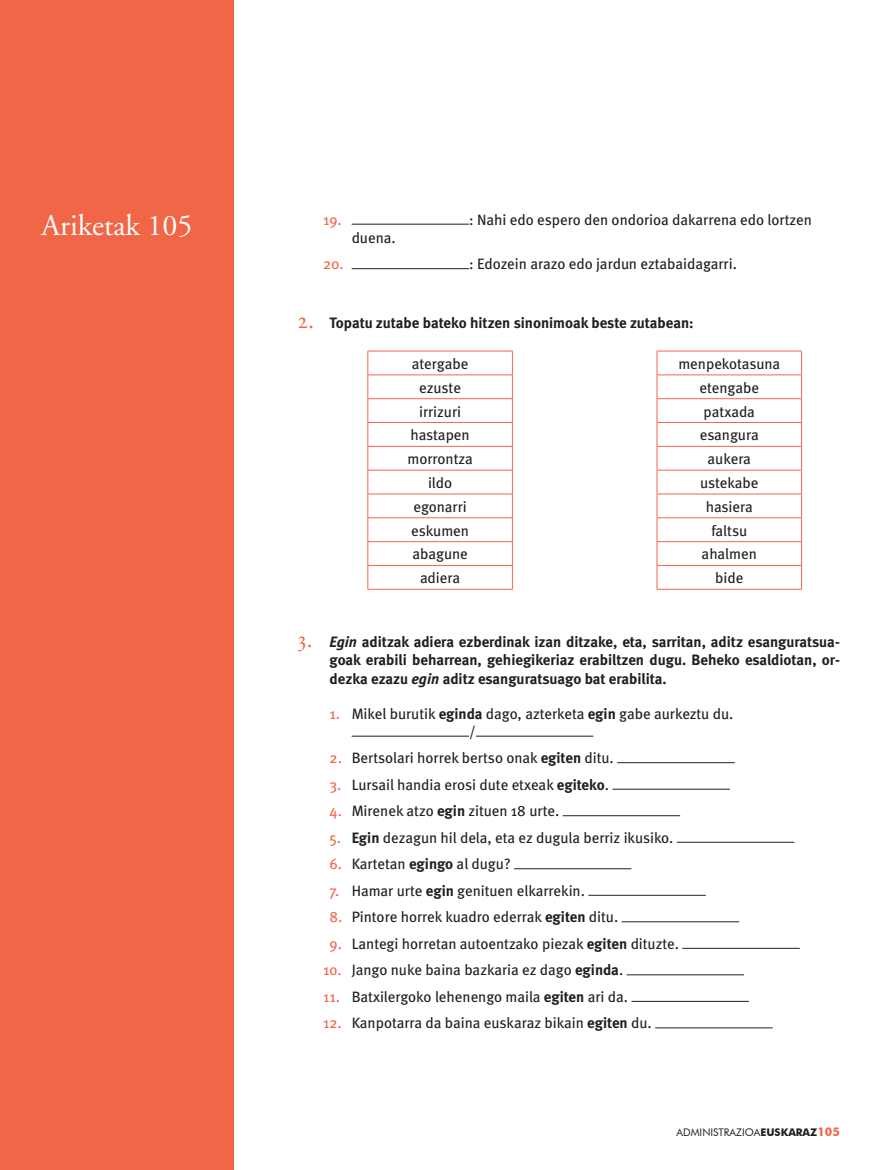
<style>
.page{position:relative;width:893px;height:1170px;background:#fff}
.page>*{position:absolute;margin:0;border:0;box-sizing:border-box;transform-origin:0 0}
.t1{font:30px "Adobe Garamond";color:#fff}
.Ariketak02{font:15px/18px "Meta";color:#231f20}
.Ariketako1{font:700 15px/18px "Meta";color:#231f20;text-align:justify}
.Ariketak02-2{font:15px "Meta";color:#f26648}
.t2{font:10.5px "Futura BT";color:#231f20}
.s1{font-family:"Adobe Garamond Regular SC";font-weight:400;font-size:24px;color:#f26648}
.s2{font-style:italic}
.s3{color:#f26648}
.s4{font-weight:700}
.s5{font-weight:700;font-size:12px;color:#f26648}
</style>
<div class="page">
<div style="left:0;top:0;width:234px;height:1169px;background:#f26648"></div>
<hr style="left:352px;top:224px;width:117px;height:1px;background:#231f20">
<hr style="left:352px;top:268px;width:117px;height:1px;background:#231f20">
<hr style="left:367px;top:350px;width:146px;height:1px;background:#f26648">
<hr style="left:657px;top:350px;width:145px;height:1px;background:#f26648">
<hr style="left:367px;top:374px;width:146px;height:1px;background:#f26648">
<hr style="left:657px;top:374px;width:145px;height:1px;background:#f26648">
<hr style="left:367px;top:398px;width:146px;height:1px;background:#f26648">
<hr style="left:657px;top:398px;width:145px;height:1px;background:#f26648">
<hr style="left:367px;top:422px;width:146px;height:1px;background:#f26648">
<hr style="left:657px;top:422px;width:145px;height:1px;background:#f26648">
<hr style="left:367px;top:446px;width:146px;height:1px;background:#f26648">
<hr style="left:657px;top:446px;width:145px;height:1px;background:#f26648">
<hr style="left:367px;top:470px;width:146px;height:1px;background:#f26648">
<hr style="left:657px;top:470px;width:145px;height:1px;background:#f26648">
<hr style="left:367px;top:493px;width:146px;height:1px;background:#f26648">
<hr style="left:657px;top:493px;width:145px;height:1px;background:#f26648">
<hr style="left:367px;top:517px;width:146px;height:1px;background:#f26648">
<hr style="left:657px;top:517px;width:145px;height:1px;background:#f26648">
<hr style="left:367px;top:541px;width:146px;height:1px;background:#f26648">
<hr style="left:657px;top:541px;width:145px;height:1px;background:#f26648">
<hr style="left:367px;top:565px;width:146px;height:1px;background:#f26648">
<svg style="left:367px;top:351px;width:1px;height:238px"></svg>
<svg style="left:512px;top:351px;width:1px;height:238px"></svg>
<hr style="left:657px;top:565px;width:145px;height:1px;background:#f26648">
<svg style="left:657px;top:351px;width:1px;height:238px"></svg>
<svg style="left:801px;top:351px;width:1px;height:238px"></svg>
<hr style="left:367px;top:589px;width:146px;height:1px;background:#f26648">
<hr style="left:657px;top:589px;width:145px;height:1px;background:#f26648">
<hr style="left:352px;top:735px;width:117px;height:1px;background:#231f20">
<hr style="left:476px;top:735px;width:117px;height:1px;background:#231f20">
<hr style="left:617px;top:762px;width:118px;height:1px;background:#231f20">
<hr style="left:612px;top:788px;width:118px;height:1px;background:#231f20">
<hr style="left:563px;top:815px;width:117px;height:1px;background:#231f20">
<hr style="left:677px;top:841px;width:117px;height:1px;background:#231f20">
<hr style="left:514px;top:868px;width:117px;height:1px;background:#231f20">
<hr style="left:588px;top:894px;width:118px;height:1px;background:#231f20">
<hr style="left:622px;top:921px;width:117px;height:1px;background:#231f20">
<hr style="left:682px;top:947px;width:118px;height:1px;background:#231f20">
<hr style="left:627px;top:974px;width:117px;height:1px;background:#231f20">
<hr style="left:631px;top:1000px;width:118px;height:1px;background:#231f20">
<hr style="left:655px;top:1027px;width:118px;height:1px;background:#231f20">
<h1 class="t1" style="left:41px;top:209px;width:152px">Ariketak 105</h1>
<p class="Ariketak02-2" style="left:323px;top:210px;width:20px">19.</p>
<p class="Ariketak02" style="left:469px;top:210px;width:344px">: Nahi edo espero den ondorioa dakarrena edo lortzen</p>
<p class="Ariketak02" style="left:352px;top:228px;width:46px">duena.</p>
<p class="Ariketak02-2" style="left:323px;top:255px;width:22px">20.</p>
<p class="Ariketak02" style="left:469px;top:255px;width:269px">: Edozein arazo edo jardun eztabaidagarri.</p>
<p class="Ariketako1" style="left:298px;top:313px;width:397px"><span class="s1">2.</span> Topatu zutabe bateko hitzen sinonimoak beste zutabean:</p>
<p class="Ariketak02" style="left:412px;top:354px;width:58px">atergabe</p>
<p class="Ariketak02" style="left:678px;top:354px;width:103px">menpekotasuna</p>
<p class="Ariketak02" style="left:419px;top:378px;width:43px">ezuste</p>
<p class="Ariketak02" style="left:699px;top:378px;width:61px">etengabe</p>
<p class="Ariketak02" style="left:419px;top:402px;width:43px">irrizuri</p>
<p class="Ariketak02" style="left:704px;top:402px;width:53px">patxada</p>
<p class="Ariketak02" style="left:410px;top:426px;width:61px">hastapen</p>
<p class="Ariketak02" style="left:700px;top:426px;width:60px">esangura</p>
<p class="Ariketak02" style="left:407px;top:449px;width:67px">morrontza</p>
<p class="Ariketak02" style="left:708px;top:449px;width:45px">aukera</p>
<p class="Ariketak02" style="left:428px;top:473px;width:26px">ildo</p>
<p class="Ariketak02" style="left:700px;top:473px;width:60px">ustekabe</p>
<p class="Ariketak02" style="left:413px;top:497px;width:55px">egonarri</p>
<p class="Ariketak02" style="left:706px;top:497px;width:48px">hasiera</p>
<p class="Ariketak02" style="left:411px;top:521px;width:59px">eskumen</p>
<p class="Ariketak02" style="left:711px;top:521px;width:37px">faltsu</p>
<p class="Ariketak02" style="left:412px;top:545px;width:57px">abagune</p>
<p class="Ariketak02" style="left:702px;top:545px;width:57px">ahalmen</p>
<p class="Ariketak02" style="left:420px;top:568px;width:42px">adiera</p>
<p class="Ariketak02" style="left:715px;top:568px;width:30px">bide</p>
<p class="Ariketako1" style="left:330px;top:633px;width:512px;text-indent:-32px"><span class="s1">3.</span> <span class="s2">Egin</span> aditzak adiera ezberdinak izan ditzake, eta, sarritan, aditz esanguratsua&shy;goak erabili beharrean, gehiegikeriaz erabiltzen dugu. Beheko esaldiotan, or&shy;dezka ezazu <span class="s2">egin</span> aditz esanguratsuago bat erabilita.</p>
<p class="Ariketak02" style="left:469px;top:704px;width:266px;text-indent:-140px"><span class="s3">1.</span> Mikel burutik <span class="s4">eginda</span> dago, azterketa <span class="s4">egin</span> gabe aurkeztu du. /</p>
<p class="Ariketak02" style="left:330px;top:748px;width:286px"><span class="s3">2.</span> Bertsolari horrek bertso onak <span class="s4">egiten</span> ditu.</p>
<p class="Ariketak02" style="left:330px;top:775px;width:281px"><span class="s3">3.</span> Lursail handia erosi dute etxeak <span class="s4">egiteko</span>.</p>
<p class="Ariketak02" style="left:330px;top:801px;width:231px"><span class="s3">4.</span> Mirenek atzo <span class="s4">egin</span> zituen 18 urte.</p>
<p class="Ariketak02" style="left:330px;top:828px;width:345px"><span class="s3">5.</span> <span class="s4">Egin</span> dezagun hil dela, eta ez dugula berriz ikusiko.</p>
<p class="Ariketak02" style="left:330px;top:854px;width:183px"><span class="s3">6.</span> Kartetan <span class="s4">egingo</span> al dugu?</p>
<p class="Ariketak02" style="left:330px;top:881px;width:257px"><span class="s3">7.</span> Hamar urte <span class="s4">egin</span> genituen elkarrekin.</p>
<p class="Ariketak02" style="left:330px;top:907px;width:290px"><span class="s3">8.</span> Pintore horrek kuadro ederrak <span class="s4">egiten</span> ditu.</p>
<p class="Ariketak02" style="left:330px;top:934px;width:351px"><span class="s3">9.</span> Lantegi horretan autoentzako piezak <span class="s4">egiten</span> dituzte.</p>
<p class="Ariketak02" style="left:323px;top:960px;width:302px"><span class="s3">1o.</span> Jango nuke baina bazkaria ez dago <span class="s4">eginda</span>.</p>
<p class="Ariketak02" style="left:323px;top:987px;width:306px"><span class="s3">11.</span> Batxilergoko lehenengo maila <span class="s4">egiten</span> ari da.</p>
<p class="Ariketak02" style="left:323px;top:1013px;width:330px"><span class="s3">12.</span> Kanpotarra da baina euskaraz bikain <span class="s4">egiten</span> du.</p>
<p class="t2" style="left:677px;top:1125px;width:165px">ADMINISTRAZIOA<span class="s4">EUSKARAZ</span><span class="s5">105</span></p>
</div>
